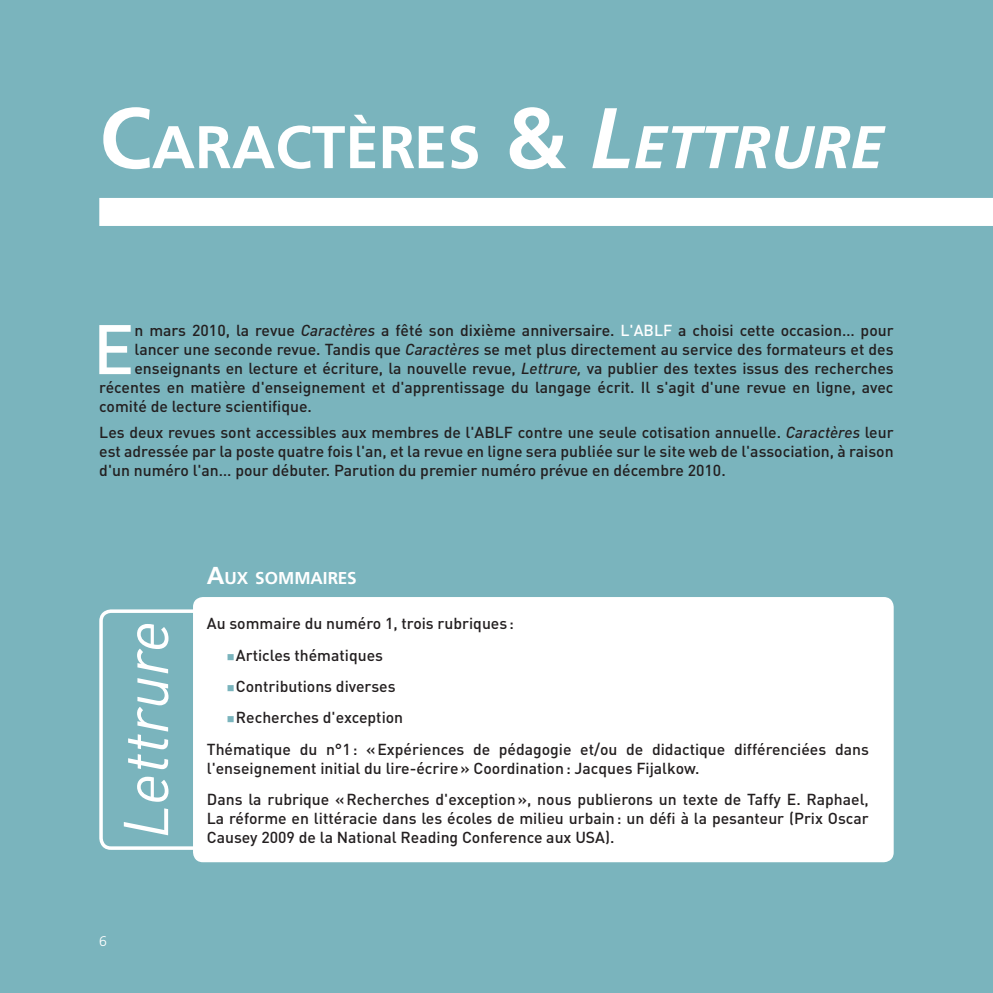
<style>
.page{position:relative;width:993px;height:993px;background:#fff}
.page>*{position:absolute;margin:0;border:0;box-sizing:border-box;transform-origin:0 0}
.Texte_lettrine_pub{font:500 68.77px "DIN";color:#fff}
.Titre_couv{font:700 60.02px "Frutiger LT Std";color:#fff}
.Ss_titres_pub{font:700 17.15px "Frutiger LT Std";color:#fff}
.Texte_pub{font:500 15.75px/18.9px "DIN";color:#231f20;text-align:justify}
.Texte_lettrine_pub-2{font:500 15.75px "DIN";color:#231f20}
.Texte_retrait_pub{font:500 15.75px "DIN";color:#231f20}
.Numérotation_G_blanc{font:300 14px "Frutiger LT Std";color:#fff}
.s1{font-size:85.75px}
.s2{font-style:italic;font-size:85.75px}
.s3{font-style:italic}
.s4{color:#fff}
.s5{font-size:24.5px}
.s6{color:#7ab4bd}
</style>
<div class="page">
<div style="left:0;top:0;width:992px;height:271px;background:#7ab4bd"></div>
<div style="left:0;top:257px;width:992px;height:735px;background:#7ab4bd"></div>
<div style="left:99px;top:198px;width:893px;height:28px;background:#fff"></div>
<svg style="left:124px;top:624px;width:44px;height:211px"></svg>
<div style="left:193px;top:597px;width:700px;height:264px;background:#fff;border-radius:10px"></div>
<p class="Titre_couv" style="left:99px;top:112px;width:785px"><span class="s1">C</span>ARACTÈRES <span class="s1">&amp;</span> <span class="s2">L</span><span class="s3">ETTRURE</span></p>
<p class="Texte_lettrine_pub" style="left:93px;top:303px;width:43px">E</p>
<p class="Texte_lettrine_pub-2" style="left:134px;top:320px;width:760px">n mars 2010, la revue <span class="s3">Caractères</span> a fêté son dixième anniversaire. <span class="s4">L'ABLF</span> a choisi cette occasion… pour</p>
<p class="Texte_lettrine_pub-2" style="left:134px;top:339px;width:760px">lancer une seconde revue. Tandis que <span class="s3">Caractères</span> se met plus directement au service des formateurs et des</p>
<p class="Texte_lettrine_pub-2" style="left:134px;top:358px;width:760px">enseignants en lecture et écriture, la nouvelle revue, <span class="s3">Lettrure,</span> va publier des textes issus des recherches</p>
<p class="Texte_lettrine_pub-2" style="left:99px;top:376px;width:795px">récentes en matière d'enseignement et d'apprentissage du langage écrit. Il s'agit d'une revue en ligne, avec</p>
<p class="Texte_lettrine_pub-2" style="left:99px;top:395px;width:214px">comité de lecture scientifique.</p>
<p class="Texte_pub" style="left:99px;top:422px;width:795px">Les deux revues sont accessibles aux membres de l'ABLF contre une seule cotisation annuelle. <span class="s3">Caractères</span> leur est adressée par la poste quatre fois l'an, et la revue en ligne sera publiée sur le site web de l'association, à raison d'un numéro l'an… pour débuter. Parution du premier numéro prévue en décembre 2010.</p>
<p class="Ss_titres_pub" style="left:207px;top:568px;width:151px"><span class="s5">A</span>UX SOMMAIRES</p>
<p class="Numérotation_G_blanc" style="left:99px;top:932px;width:9px">6</p>
<p class="Texte_pub" style="left:207px;top:613px;width:308px">Au sommaire du numéro 1, trois rubriques :</p>
<p class="Texte_retrait_pub" style="left:227px;top:644px;width:158px"><span class="s6">■</span>Articles thématiques</p>
<p class="Texte_retrait_pub" style="left:227px;top:675px;width:170px"><span class="s6">■</span>Contributions diverses</p>
<p class="Texte_retrait_pub" style="left:227px;top:706px;width:178px"><span class="s6">■</span>Recherches d'exception</p>
<p class="Texte_pub" style="left:207px;top:738px;width:663px">Thématique du n°1: «Expériences de pédagogie et/ou de didactique différenciées dans l'enseignement initial du lire-écrire» Coordination: Jacques Fijalkow.</p>
<p class="Texte_pub" style="left:207px;top:789px;width:663px">Dans la rubrique «Recherches d'exception», nous publierons un texte de Taffy E. Raphael, La réforme en littéracie dans les écoles de milieu urbain: un défi à la pesanteur (Prix Oscar Causey 2009 de la National Reading Conference aux USA).</p>
</div>
